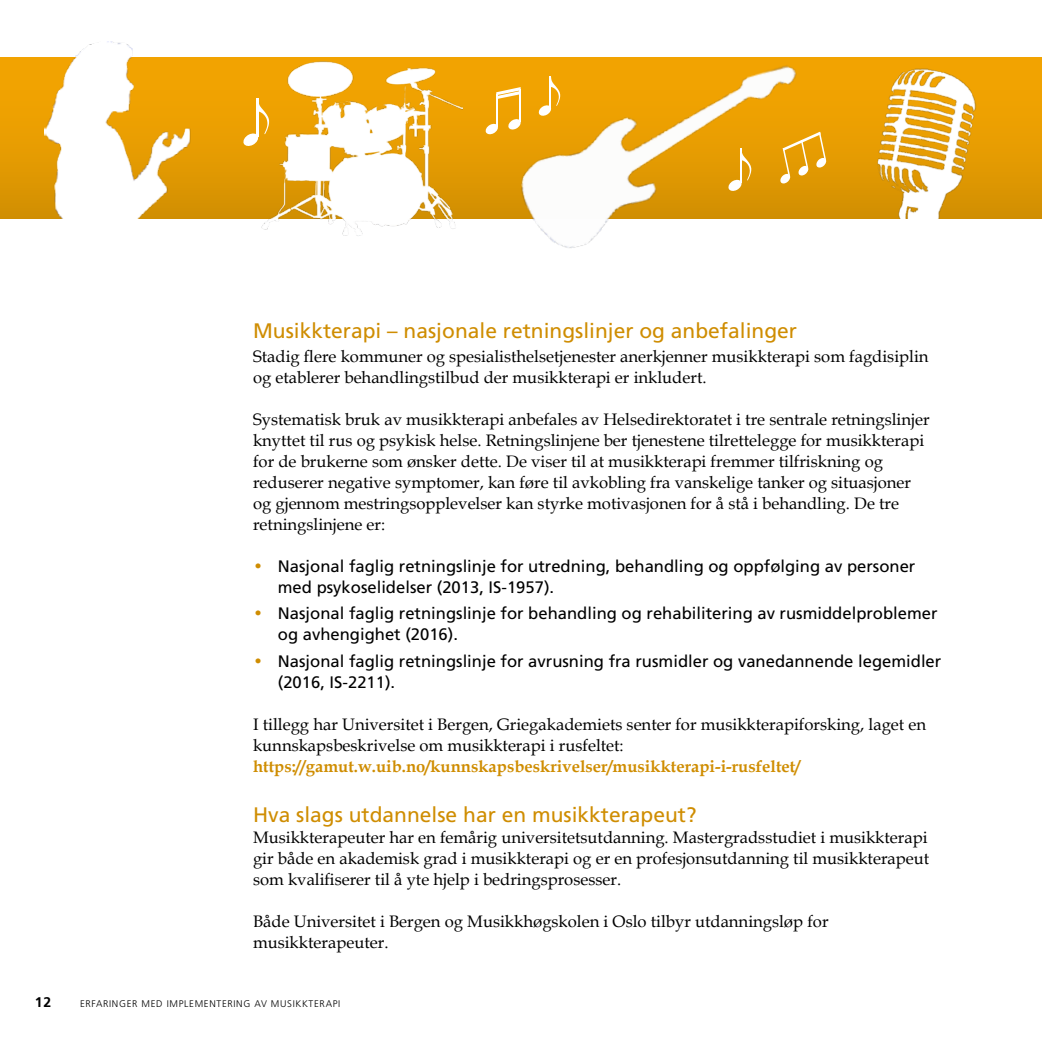
<style>
.page{position:relative;width:1042px;height:1042px;background:#fff}
.page>*{position:absolute;margin:0;border:0;box-sizing:border-box;transform-origin:0 0}
.t1{font:21px "Frutiger CE";color:#cf8d02}
.t2{font:16.62px/21px "Book Antiqua";color:#000}
.t3{font:16.62px/21px "Frutiger LT";color:#000}
.t4{font:700 16.62px "Book Antiqua";color:#cf8d02}
.t5{font:700 14px "Frutiger LT";color:#000}
.t6{font:300 9.62px "Frutiger LT";letter-spacing:.07em;color:#000}
.s1{font-family:"Book Antiqua";color:#cf8d02}
</style>
<div class="page">
<div style="left:0;top:57px;width:1042px;height:161px;background:linear-gradient(to bottom,#f8a701,#d69202)"></div>
<img style="left:255px;top:57px;width:207px;height:179px">
<img style="left:497px;top:57px;width:339px;height:191px">
<img style="left:871px;top:65px;width:108px;height:153px">
<img style="left:45px;top:41px;width:154px;height:177px">
<svg style="left:779px;top:132px;width:48px;height:52px;background:#e8ab2c"></svg>
<hr style="left:740px;top:148px;width:1px;height:35px;background:#fff">
<svg style="left:727px;top:149px;width:24px;height:43px"></svg>
<hr style="left:256px;top:98px;width:2px;height:39px;background:#fff">
<svg style="left:242px;top:99px;width:27px;height:48px"></svg>
<svg style="left:485px;top:123px;width:14px;height:12px"></svg>
<hr style="left:496px;top:94px;width:2px;height:33px;background:#fff">
<svg style="left:508px;top:118px;width:13px;height:12px"></svg>
<hr style="left:519px;top:89px;width:2px;height:33px;background:#fff">
<svg style="left:496px;top:87px;width:25px;height:12px"></svg>
<svg style="left:538px;top:76px;width:22px;height:40px"></svg>
<img style="left:1011px;top:60px;width:31px;height:159px">
<p class="t1" style="left:253px;top:318px;width:545px">Musikkterapi – nasjonale retningslinjer og anbefalinger</p>
<p class="t2" style="left:253px;top:345px;width:677px">Stadig flere kommuner og spesialisthelsetjenester anerkjenner musikkterapi som fagdisiplin og etablerer behandlingstilbud der musikkterapi er inkludert.</p>
<p class="t2" style="left:253px;top:408px;width:678px">Systematisk bruk av musikkterapi anbefales av Helsedirektoratet i tre sentrale retningslinjer knyttet til rus og psykisk helse. Retningslinjene ber tjenestene tilrettelegge for musikkterapi for de brukerne som ønsker dette. De viser til at musikkterapi fremmer tilfriskning og reduserer negative symptomer, kan føre til avkobling fra vanskelige tanker og situasjoner og gjennom mestringsopplevelser kan styrke motivasjonen for å stå i behandling. De tre retningslinjene er:</p>
<p class="t3" style="left:278px;top:556px;width:639px;text-indent:-25px"><span class="s1">•</span> Nasjonal faglig retningslinje for utredning, behandling og oppfølging av personer med psykoselidelser (2013, IS-1957).</p>
<p class="t3" style="left:278px;top:603px;width:661px;text-indent:-25px"><span class="s1">•</span> Nasjonal faglig retningslinje for behandling og rehabilitering av rusmiddelproblemer og avhengighet (2016).</p>
<p class="t3" style="left:278px;top:650px;width:665px;text-indent:-25px"><span class="s1">•</span> Nasjonal faglig retningslinje for avrusning fra rusmidler og vanedannende legemidler (2016, IS-2211).</p>
<p class="t2" style="left:253px;top:713px;width:674px">I tillegg har Universitet i Bergen, Griegakademiets senter for musikkterapiforsking, laget en kunnskapsbeskrivelse om musikkterapi i rusfeltet:</p>
<p class="t4" style="left:253px;top:754px;width:549px">https://gamut.w.uib.no/kunnskapsbeskrivelser/musikkterapi-i-rusfeltet/</p>
<p class="t1" style="left:253px;top:802px;width:445px">Hva slags utdannelse har en musikkterapeut?</p>
<p class="t2" style="left:253px;top:826px;width:678px;text-align:justify">Musikkterapeuter har en femårig universitetsutdanning. Mastergradsstudiet i musikkterapi gir både en akademisk grad i musikkterapi og er en profesjonsutdanning til musikkterapeut som kvalifiserer til å yte hjelp i bedringsprosesser.</p>
<p class="t2" style="left:253px;top:910px;width:577px">Både Universitet i Bergen og Musikkhøgskolen i Oslo tilbyr utdanningsløp for musikkterapeuter.</p>
<p class="t5" style="left:35px;top:994px;width:18px">12</p>
<p class="t6" style="left:80px;top:998px;width:262px">ERFARINGER MED IMPLEMENTERING AV MUSIKKTERAPI</p>
</div>
